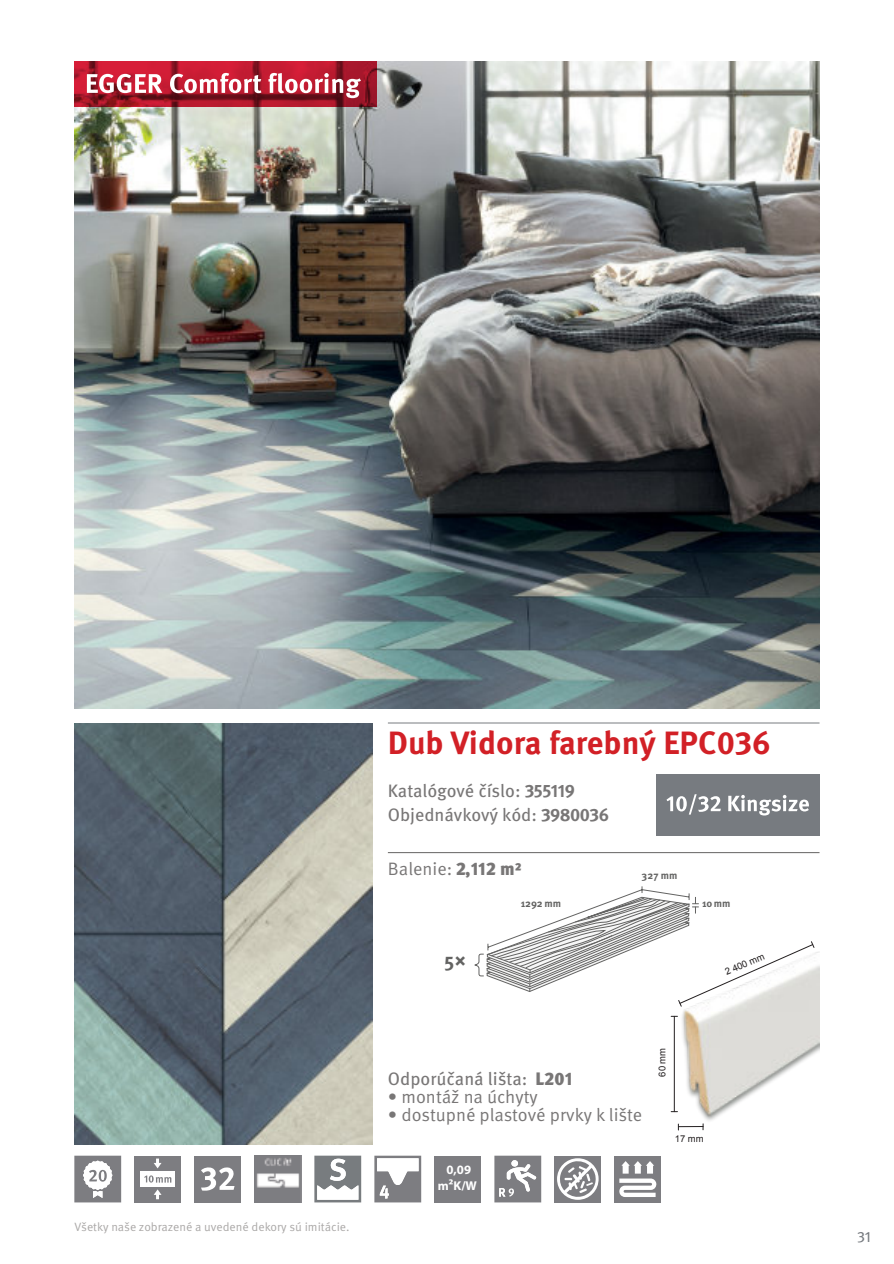
<style>
.page{position:relative;width:894px;height:1264px;background:#fff}
.page>*{position:absolute;margin:0;border:0;box-sizing:border-box;transform-origin:0 0}
.t1{font:700 32.25px "Meta Pro";color:#d22026}
.t2{font:700 19.8px "Meta Pro";color:#636362}
.t3{font:18px/24.2px "Meta Pro";color:#787676}
.t4{font:18px "Meta Pro";color:#787676}
.t5{font:15px "Meta Pro";color:#777b80}
.t6{font:700 12.75px/15.3px "Myriad Pro";color:#fff;text-align:center}
.t7{font:12px "Meta Pro";color:#aaa8a7}
.t8{font:700 10.35px "Meta Pro";color:#636362}
.t9{font:9.45px "Arial";color:#231f20}
.s1{font-weight:700}
.s2{font-weight:900}
</style>
<div class="page">
<img style="left:74px;top:61px;width:744px;height:647px">
<svg style="left:74px;top:61px;width:303px;height:46px;background:#ab182b"></svg>
<svg style="left:87px;top:74px;width:75px;height:19px"></svg>
<svg style="left:170px;top:73px;width:91px;height:20px"></svg>
<svg style="left:268px;top:73px;width:93px;height:25px"></svg>
<svg style="left:494px;top:1155px;width:47px;height:47px;background:#96969a"></svg>
<div style="left:434px;top:1155px;width:47px;height:47px;background:#7d7d81"></div>
<svg style="left:74px;top:1155px;width:47px;height:47px"></svg>
<svg style="left:374px;top:1155px;width:47px;height:47px"></svg>
<div style="left:134px;top:1155px;width:47px;height:47px;background:#7d7d81"></div>
<svg style="left:154px;top:1158px;width:7px;height:10px"></svg>
<svg style="left:154px;top:1189px;width:7px;height:10px"></svg>
<div style="left:140px;top:1171px;width:35px;height:15px;background:#fff"></div>
<svg style="left:144px;top:1175px;width:27px;height:7px"></svg>
<div style="left:554px;top:1155px;width:47px;height:47px;background:#7d7d81"></div>
<svg style="left:557px;top:1158px;width:41px;height:41px"></svg>
<svg style="left:314px;top:1155px;width:47px;height:47px"></svg>
<div style="left:614px;top:1155px;width:47px;height:47px;background:#7d7d81"></div>
<svg style="left:619px;top:1161px;width:37px;height:35px"></svg>
<img style="left:254px;top:1155px;width:47px;height:47px">
<div style="left:194px;top:1155px;width:47px;height:47px;background:#7d7d81"></div>
<svg style="left:201px;top:1167px;width:33px;height:23px"></svg>
<hr style="left:388px;top:722px;width:431px;height:1px;background:#777b80">
<img style="left:74px;top:723px;width:298px;height:420px">
<img style="left:674px;top:952px;width:145px;height:179px">
<svg style="left:677px;top:1123px;width:26px;height:6px"></svg>
<hr style="left:673px;top:1016px;width:1px;height:95px;background:#231f20">
<hr style="left:388px;top:852px;width:431px;height:1px;background:#646362">
<div style="left:655px;top:774px;width:164px;height:61px;background:#777b80"></div>
<svg style="left:666px;top:794px;width:54px;height:20px"></svg>
<svg style="left:728px;top:794px;width:80px;height:21px"></svg>
<svg style="left:474px;top:886px;width:340px;height:120px"></svg>
<p class="t7" style="left:74px;top:1222px;width:276px">Všetky naše zobrazené a uvedené dekory sú imitácie.</p>
<h1 class="t1" style="left:388px;top:729px;width:384px">Dub Vidora farebný EPC036</h1>
<p class="t3" style="left:388px;top:780px;width:223px">Katalógové číslo: <span class="s1">355119<br></span>Objednávkový kód: <span class="s1">3980036</span></p>
<p class="t4" style="left:388px;top:861px;width:135px">Balenie: <span class="s2">2,112 m²</span></p>
<p class="t2" style="left:444px;top:952px;width:24px">5×</p>
<p class="t8" style="left:520px;top:898px;width:42px">1292 mm</p>
<p class="t8" style="left:641px;top:871px;width:38px">327 mm</p>
<p class="t8" style="left:702px;top:898px;width:30px">10 mm</p>
<p class="t9" style="left:723px;top:968px;width:43px;rotate:-23deg">2 400 mm</p>
<p class="t3" style="left:388px;top:1068px;width:186px">Odporúčaná lišta: <span class="s2">L201</span></p>
<p class="t4" style="left:388px;top:1089px;width:151px">• montáž na úchyty</p>
<p class="t4" style="left:388px;top:1107px;width:256px">• dostupné plastové prvky k lište</p>
<p class="t9" style="left:658px;top:1076px;width:30px;rotate:-90deg">60 mm</p>
<p class="t6" style="left:438px;top:1163px;width:40px">0,09 m²K/W</p>
<p class="t9" style="left:674px;top:1135px;width:30px">17 mm</p>
<p class="t5" style="left:856px;top:1230px;width:15px">31</p>
</div>
